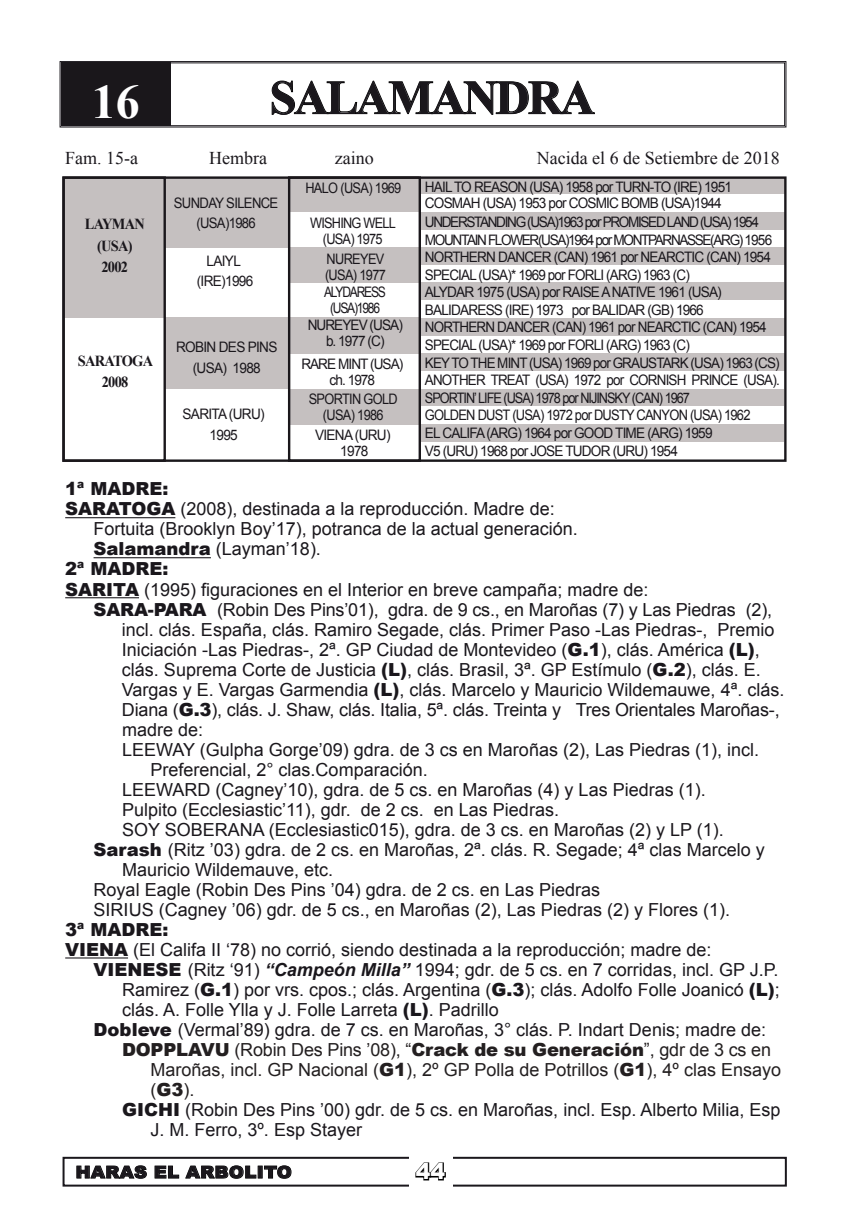
<style>
.page{position:relative;width:862px;height:1231px;background:#fff}
.page>*{position:absolute;margin:0;border:0;box-sizing:border-box;transform-origin:0 0}
.t1{font:700 48px "Times New Roman";letter-spacing:-.05em;color:#1a171c}
.t2{font:700 48px "Times New Roman";color:#fff}
.t3{font:900 22px "Arial";color:#fff}
.t4{font:18px "Arial";color:#1a171c}
.t5{font:18px "Arial";color:#231f20}
.t6{font:18px "Times New Roman";color:#1a171c}
.t7{font:900 18px "Arial";color:#1a171c}
.t8{font:900 16.8px "Arial";letter-spacing:.02em;color:#1a171c;scale:1.08 1}
.t9{font:700 15.4px/21.6px "Times New Roman";letter-spacing:-.05em;color:#1a171c;text-align:center;scale:.94 1}
.t10{font:14.4px/20.4px "Arial";letter-spacing:-.06em;color:#1a171c;text-align:center;scale:.94 1}
.t11{font:14.4px "Arial";letter-spacing:-.06em;color:#1a171c;scale:.93 1}
.t12{font:14.4px/16px "Arial";letter-spacing:-.06em;color:#1a171c;text-align:center;scale:.88 1}
.t13{font:14.4px "Arial";letter-spacing:-.1em;color:#1a171c;scale:.94 1}
.t14{font:14.4px/20.4px "Arial";letter-spacing:-.06em;color:#1a171c;text-align:center;scale:.91 1}
.t15{font:14.4px/16px "Arial";letter-spacing:-.1em;color:#1a171c;text-align:center;scale:.84 1}
.s1{font-weight:900}
.s2{font-weight:700;font-style:italic}
</style>
<div class="page">
<div style="left:420px;top:282px;width:363px;height:18px;background:#c5c0c0"></div>
<div style="left:420px;top:247px;width:365px;height:18px;background:#c5c0c0"></div>
<div style="left:420px;top:212px;width:365px;height:17px;background:#c5c0c0"></div>
<div style="left:421px;top:177px;width:363px;height:16px;background:#c5c0c0"></div>
<div style="left:420px;top:424px;width:363px;height:18px;background:#c5c0c0"></div>
<div style="left:420px;top:389px;width:364px;height:17px;background:#c5c0c0"></div>
<div style="left:420px;top:353px;width:365px;height:18px;background:#c5c0c0"></div>
<div style="left:420px;top:318px;width:366px;height:18px;background:#c5c0c0"></div>
<div style="left:166px;top:177px;width:122px;height:70px;background:#c5c0c0"></div>
<div style="left:166px;top:317px;width:122px;height:72px;background:#c5c0c0"></div>
<div style="left:289px;top:389px;width:130px;height:35px;background:#c5c0c0"></div>
<div style="left:289px;top:317px;width:130px;height:36px;background:#c5c0c0"></div>
<div style="left:289px;top:247px;width:130px;height:35px;background:#c5c0c0"></div>
<div style="left:289px;top:177px;width:130px;height:35px;background:#c5c0c0"></div>
<div style="left:64px;top:177px;width:100px;height:140px;background:#c5c0c0"></div>
<div style="left:62px;top:176px;width:104px;height:286px;border:2px solid #1a171b"></div>
<svg style="left:60px;top:61px;width:726px;height:66px"></svg>
<div style="left:61px;top:62px;width:724px;height:64px;border:1px solid #1a171c"></div>
<div style="left:61px;top:62px;width:110px;height:63px;background:#1a171b"></div>
<div style="left:288px;top:176px;width:133px;height:286px;border:2px solid #1a171b"></div>
<div style="left:62px;top:176px;width:724px;height:286px;border:2px solid #1a171b"></div>
<div style="left:63px;top:1156px;width:724px;height:30px;background:#fff;border:2px solid #1a171c"></div>
<svg style="left:271px;top:80px;width:324px;height:35px"></svg>
<hr style="left:65px;top:517px;width:110px;height:1px;background:#1a171c">
<hr style="left:94px;top:557px;width:117px;height:1px;background:#1a171c">
<hr style="left:65px;top:597px;width:74px;height:1px;background:#1a171c">
<hr style="left:65px;top:957px;width:63px;height:1px;background:#1a171c">
<div style="left:409px;top:1153px;width:44px;height:35px;background:#fff"></div>
<svg style="left:415px;top:1162px;width:31px;height:19px"></svg>
<svg style="left:76px;top:1165px;width:71px;height:14px"></svg>
<svg style="left:154px;top:1165px;width:103px;height:14px"></svg>
<svg style="left:264px;top:1165px;width:28px;height:14px"></svg>
<h1 class="t2" style="left:92px;top:68px;width:49px">16</h1>
<h1 class="t1" style="left:270px;top:64px;width:327px">SALAMANDRA</h1>
<p class="t6" style="left:65px;top:146px;width:74px">Fam. 15-a</p>
<p class="t6" style="left:209px;top:146px;width:59px">Hembra</p>
<p class="t6" style="left:335px;top:146px;width:40px">zaino</p>
<p class="t6" style="left:537px;top:146px;width:244px">Nacida el 6 de Setiembre de 2018</p>
<p class="t9" style="left:85px;top:213px;width:65px">LAYMAN (USA)<br>2002</p>
<p class="t9" style="left:78px;top:349px;width:82px">SARATOGA<br>2008</p>
<p class="t14" style="left:174px;top:193px;width:116px">SUNDAY SILENCE (USA)1986</p>
<p class="t10" style="left:197px;top:251px;width:62px">LAIYL (IRE)1996</p>
<p class="t10" style="left:176px;top:337px;width:109px">ROBIN DES PINS (USA) 1988</p>
<p class="t10" style="left:183px;top:404px;width:89px">SARITA (URU)<br>1995</p>
<p class="t12" style="left:305px;top:180px;width:111px">HALO (USA) 1969</p>
<p class="t12" style="left:310px;top:215px;width:99px">WISHING WELL (USA) 1975</p>
<p class="t15" style="left:324px;top:284px;width:75px">ALYDARESS (USA)1986</p>
<p class="t12" style="left:325px;top:250px;width:71px;text-align:left">NUREYEV (USA) 1977</p>
<p class="t10" style="left:308px;top:317px;width:103px;line-height:16px">NUREYEV (USA) b. 1977 (C)</p>
<p class="t10" style="left:301px;top:356px;width:110px;line-height:16px">RARE MINT (USA) ch. 1978</p>
<p class="t10" style="left:425px;top:178px;width:328px;line-height:16.4px;text-align:left">HAIL TO REASON (USA) 1958 por TURN-TO (IRE) 1951<br>COSMAH (USA) 1953 por COSMIC BOMB (USA)1944</p>
<p class="t13" style="left:425px;top:230px;width:371px">MOUNTAIN FLOWER(USA)1964 por MONTPARNASSE(ARG) 1956</p>
<p class="t10" style="left:425px;top:282px;width:317px">ALYDAR 1975 (USA) por RAISE A NATIVE 1961 (USA)</p>
<p class="t13" style="left:425px;top:212px;width:357px">UNDERSTANDING (USA)1963 por PROMISED LAND (USA) 1954</p>
<p class="t10" style="left:425px;top:248px;width:369px;line-height:17.8px;text-align:left">NORTHERN DANCER (CAN) 1961 por NEARCTIC (CAN) 1954<br>SPECIAL (USA)* 1969 por FORLI (ARG) 1963 (C)</p>
<p class="t10" style="left:425px;top:300px;width:298px">BALIDARESS (IRE) 1973 por BALIDAR (GB) 1966</p>
<p class="t11" style="left:425px;top:317px;width:369px">NORTHERN DANCER (CAN) 1961 por NEARCTIC (CAN) 1954</p>
<p class="t11" style="left:425px;top:353px;width:383px">KEY TO THE MINT (USA) 1969 por GRAUSTARK (USA) 1963 (CS)</p>
<p class="t11" style="left:425px;top:335px;width:286px">SPECIAL (USA)* 1969 por FORLI (ARG) 1963 (C)</p>
<p class="t11" style="left:425px;top:371px;width:383px">ANOTHER TREAT (USA) 1972 por CORNISH PRINCE (USA).</p>
<p class="t12" style="left:309px;top:391px;width:103px">SPORTIN GOLD (USA) 1986</p>
<p class="t12" style="left:425px;top:389px;width:371px;line-height:17.4px;text-align:left">SPORTIN’ LIFE (USA) 1978 por NIJINSKY (CAN) 1967<br>GOLDEN DUST (USA) 1972 por DUSTY CANYON (USA) 1962</p>
<p class="t10" style="left:315px;top:427px;width:82px;line-height:16px">VIENA (URU)<br>1978</p>
<p class="t10" style="left:425px;top:425px;width:307px;line-height:17.4px;text-align:left">EL CALIFA (ARG) 1964 por GOOD TIME (ARG) 1959<br>V5 (URU) 1968 por JOSE TUDOR (URU) 1954</p>
<p class="t7" style="left:65px;top:476px;width:105px">1ª MADRE:</p>
<p class="t4" style="left:65px;top:497px;width:491px"><span class="s1">SARATOGA</span> (2008), destinada a la reproducción. Madre de:</p>
<p class="t4" style="left:94px;top:517px;width:486px">Fortuita (Brooklyn Boy’17), potranca de la actual generación.</p>
<p class="t4" style="left:94px;top:537px;width:229px"><span class="s1">Salamandra</span> (Layman’18).</p>
<p class="t7" style="left:65px;top:556px;width:105px">2ª MADRE:</p>
<p class="t4" style="left:65px;top:577px;width:585px"><span class="s1">SARITA</span> (1995) figuraciones en el Interior en breve campaña; madre de:</p>
<p class="t4" style="left:94px;top:597px;width:680px"><span class="s1">SARA-PARA</span> (Robin Des Pins’01), gdra. de 9 cs., en Maroñas (7) y Las Piedras (2),</p>
<p class="t4" style="left:122px;top:617px;width:654px">incl. clás. España, clás. Ramiro Segade, clás. Primer Paso -Las Piedras-, Premio</p>
<p class="t4" style="left:122px;top:637px;width:639px">Iniciación -Las Piedras-, 2ª. GP Ciudad de Montevideo (<span class="s1">G.1</span>), clás. América <span class="s1">(L)</span>,</p>
<p class="t4" style="left:122px;top:657px;width:640px">clás. Suprema Corte de Justicia <span class="s1">(L)</span>, clás. Brasil, 3ª. GP Estímulo (<span class="s1">G.2</span>), clás. E.</p>
<p class="t4" style="left:122px;top:677px;width:664px">Vargas y E. Vargas Garmendia <span class="s1">(L)</span>, clás. Marcelo y Mauricio Wildemauwe, 4ª. clás.</p>
<p class="t4" style="left:122px;top:697px;width:659px">Diana (<span class="s1">G.3</span>), clás. J. Shaw, clás. Italia, 5ª. clás. Treinta y Tres Orientales Maroñas-,</p>
<p class="t4" style="left:122px;top:717px;width:83px">madre de:</p>
<p class="t4" style="left:122px;top:737px;width:638px">LEEWAY (Gulpha Gorge’09) gdra. de 3 cs en Maroñas (2), Las Piedras (1), incl.</p>
<p class="t4" style="left:150px;top:757px;width:279px">Preferencial, 2° clas.Comparación.</p>
<p class="t4" style="left:122px;top:777px;width:585px">LEEWARD (Cagney’10), gdra. de 5 cs. en Maroñas (4) y Las Piedras (1).</p>
<p class="t4" style="left:122px;top:797px;width:438px">Pulpito (Ecclesiastic’11), gdr. de 2 cs. en Las Piedras.</p>
<p class="t4" style="left:122px;top:817px;width:603px">SOY SOBERANA (Ecclesiastic015), gdra. de 3 cs. en Maroñas (2) y LP (1).</p>
<p class="t4" style="left:94px;top:837px;width:672px"><span class="s1">Sarash</span> (Ritz ’03) gdra. de 2 cs. en Maroñas, 2ª. clás. R. Segade; 4ª clas Marcelo y</p>
<p class="t4" style="left:122px;top:857px;width:213px">Mauricio Wildemauve, etc.</p>
<p class="t4" style="left:94px;top:877px;width:508px">Royal Eagle (Robin Des Pins ’04) gdra. de 2 cs. en Las Piedras</p>
<p class="t4" style="left:94px;top:897px;width:638px">SIRIUS (Cagney ’06) gdr. de 5 cs., en Maroñas (2), Las Piedras (2) y Flores (1).</p>
<p class="t7" style="left:65px;top:916px;width:105px">3ª MADRE:</p>
<p class="t4" style="left:65px;top:937px;width:648px"><span class="s1">VIENA</span> (El Califa II ‘78) no corrió, siendo destinada a la reproducción; madre de:</p>
<p class="t4" style="left:94px;top:957px;width:686px"><span class="s1">VIENESE</span> (Ritz ‘91) <span class="s2">“Campeón Milla”</span> 1994; gdr. de 5 cs. en 7 corridas, incl. GP J.P.</p>
<p class="t4" style="left:122px;top:977px;width:659px">Ramirez (<span class="s1">G.1</span>) por vrs. cpos.; clás. Argentina (<span class="s1">G.3</span>); clás. Adolfo Folle Joanicó <span class="s1">(L)</span>;</p>
<p class="t4" style="left:122px;top:997px;width:378px">clás. A. Folle Ylla y J. Folle Larreta <span class="s1">(L)</span>. Padrillo</p>
<p class="t4" style="left:94px;top:1017px;width:674px"><span class="s1">Dobleve</span> (Vermal’89) gdra. de 7 cs. en Maroñas, 3° clás. P. Indart Denis; madre de:</p>
<p class="t5" style="left:122px;top:1037px;width:650px"><span class="s1">DOPPLAVU</span> (Robin Des Pins ’08), “<span class="s1">Crack de su Generación</span>”, gdr de 3 cs en</p>
<p class="t5" style="left:150px;top:1057px;width:632px">Maroñas, incl. GP Nacional (<span class="s1">G1</span>), 2º GP Polla de Potrillos (<span class="s1">G1</span>), 4º clas Ensayo</p>
<p class="t5" style="left:150px;top:1077px;width:45px">(<span class="s1">G3</span>).</p>
<p class="t4" style="left:122px;top:1097px;width:660px"><span class="s1">GICHI</span> (Robin Des Pins ’00) gdr. de 5 cs. en Maroñas, incl. Esp. Alberto Milia, Esp</p>
<p class="t4" style="left:150px;top:1117px;width:213px">J. M. Ferro, 3º. Esp Stayer</p>
<p class="t3" style="left:416px;top:1155px;width:31px">44</p>
<p class="t8" style="left:76px;top:1159px;width:202px">HARAS EL ARBOLITO</p>
</div>
